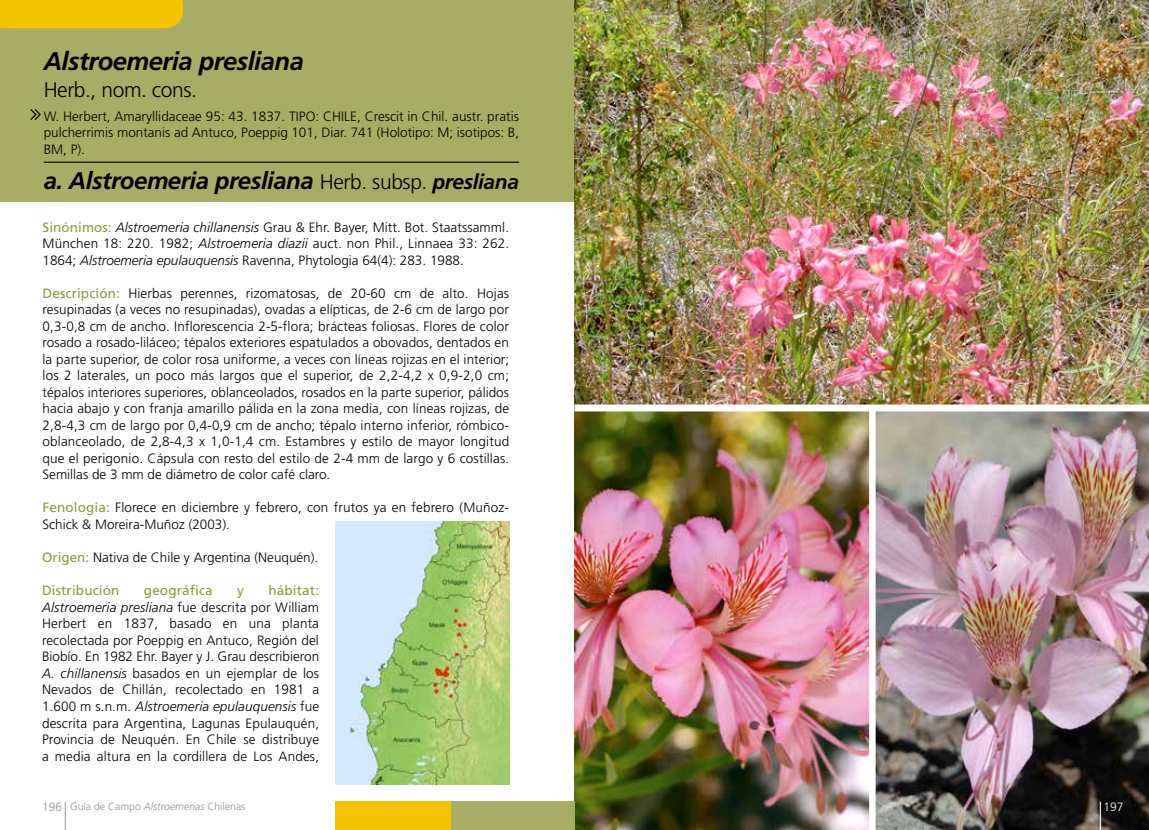
<style>
.page{position:relative;width:1149px;height:830px;background:#fff}
.page>*{position:absolute;margin:0;border:0;box-sizing:border-box;transform-origin:0 0}
.t1{font:italic 700 25.5px "Frutiger LT Std";letter-spacing:-.02em;color:#000}
.t2{font:italic 700 24px "Frutiger LT Std";letter-spacing:-.02em;color:#000}
.t3{font:300 21px "Frutiger LT Std";letter-spacing:-.02em;color:#000}
.t4{font:300 13.5px/16.5px "Frutiger LT Std";color:#000;text-align:justify}
.t5{font:13.5px "Frutiger LT Std";letter-spacing:.01em;color:#91993e}
.t6{font:300 12px "Frutiger LT Std";color:#fff}
.t7{font:300 10.5px "Frutiger LT Std";color:#939598}
.s1{font-weight:300;font-style:normal;font-size:21px}
.s2{font-size:21px}
.s3{font-weight:400;color:#91993e}
.s4{font-style:italic}
.s5{font-size:12px}
</style>
<div class="page">
<svg style="left:65px;top:801px;width:1px;height:28px"></svg>
<div style="left:0;top:0;width:574px;height:201px;background:#a7ad64"></div>
<hr style="left:44px;top:161px;width:475px;height:2px;background:#000">
<img style="left:335px;top:521px;width:174px;height:262px">
<div style="left:335px;top:801px;width:239px;height:28px;background:#f5c400"></div>
<img style="left:875px;top:411px;width:273px;height:418px">
<img style="left:574px;top:411px;width:295px;height:418px">
<img style="left:574px;top:0;width:574px;height:404px">
<div style="left:450px;top:801px;width:124px;height:28px;background:#a7ad64"></div>
<svg style="left:1099px;top:801px;width:1px;height:28px"></svg>
<div style="left:0;top:0;width:183px;height:28px;background:#f5c400"></div>
<svg style="left:30px;top:109px;width:11px;height:11px"></svg>
<h1 class="t1" style="left:44px;top:46px;width:261px">Alstroemeria presliana</h1>
<h3 class="t3" style="left:44px;top:78px;width:155px">Herb., nom. cons.</h3>
<p class="t4" style="left:44px;top:108px;width:477px">W. Herbert, Amaryllidaceae 95: 43. 1837. TIPO: CHILE, Crescit in Chil. austr. pratis pulcherrimis montanis ad Antuco, Poeppig 101, Diar. 741 (Holotipo: M; isotipos: B, BM, P).</p>
<h2 class="t2" style="left:44px;top:166px;width:476px">a. Alstroemeria presliana <span class="s1">Herb. subsp.</span> <span class="s2">presliana</span></h2>
<p class="t4" style="left:43px;top:219px;width:468px"><span class="s3">Sinónimos:</span> <span class="s4">Alstroemeria chillanensis</span> Grau &amp; Ehr. Bayer, Mitt. Bot. Staatssamml.<br>München 18: 220. 1982; <span class="s4">Alstroemeria diazii</span> auct. non Phil., Linnaea 33: 262.<br>1864; <span class="s4">Alstroemeria epulauquensis</span> Ravenna, Phytologia 64(4): 283. 1988.</p>
<p class="t4" style="left:43px;top:285px;width:468px"><span class="s3">Descripción:</span> Hierbas perennes, rizomatosas, de 20-60 cm de alto. Hojas resupinadas (a veces no resupinadas), ovadas a elípticas, de 2-6 cm de largo por 0,3-0,8 cm de ancho. Inflorescencia 2-5-flora; brácteas foliosas. Flores de color rosado a rosado-liláceo; tépalos exteriores espatulados a obovados, dentados en la parte superior, de color rosa uniforme, a veces con líneas rojizas en el interior; los 2 laterales, un poco más largos que el superior, de 2,2-4,2 x 0,9-2,0 cm; tépalos interiores superiores, oblanceolados, rosados en la parte superior, pálidos hacia abajo y con franja amarillo pálida en la zona media, con líneas rojizas, de 2,8-4,3 cm de largo por 0,4-0,9 cm de ancho; tépalo interno inferior, rómbico&shy;oblanceolado, de 2,8-4,3 x 1,0-1,4 cm. Estambres y estilo de mayor longitud que el perigonio. Cápsula con resto del estilo de 2-4 mm de largo y 6 costillas.<br>Semillas de 3 mm de diámetro de color café claro.</p>
<p class="t4" style="left:43px;top:499px;width:468px"><span class="s3">Fenología:</span> Florece en diciembre y febrero, con frutos ya en febrero (Muñoz-<br>Schick &amp; Moreira-Muñoz (2003).</p>
<p class="t4" style="left:42px;top:549px;width:278px"><span class="s3">Origen:</span> Nativa de Chile y Argentina (Neuquén).</p>
<p class="t5" style="left:42px;top:582px;width:79px">Distribución</p>
<p class="t5" style="left:144px;top:582px;width:70px">geográfica</p>
<p class="t5" style="left:237px;top:582px;width:8px">y</p>
<p class="t4" style="left:42px;top:582px;width:278px;text-indent:226px"><span class="s3">hábitat:<br></span><span class="s4">Alstroemeria presliana</span> fue descrita por William Herbert en 1837, basado en una planta recolectada por Poeppig en Antuco, Región del Biobío. En 1982 Ehr. Bayer y J. Grau describieron <span class="s4">A. chillanensis</span> basados en un ejemplar de los Nevados de Chillán, recolectado en 1981 a 1.600 m s.n.m. <span class="s4">Alstroemeria epulauquensis</span> fue descrita para Argentina, Lagunas Epulauquén, Provincia de Neuquén. En Chile se distribuye a media altura en la cordillera de Los Andes,</p>
<p class="t7" style="left:42px;top:799px;width:205px"><span class="s5">196</span> Guía de Campo <span class="s4">Alstroemerias</span> Chilenas</p>
<p class="t6" style="left:1103px;top:799px;width:22px">197</p>
</div>
